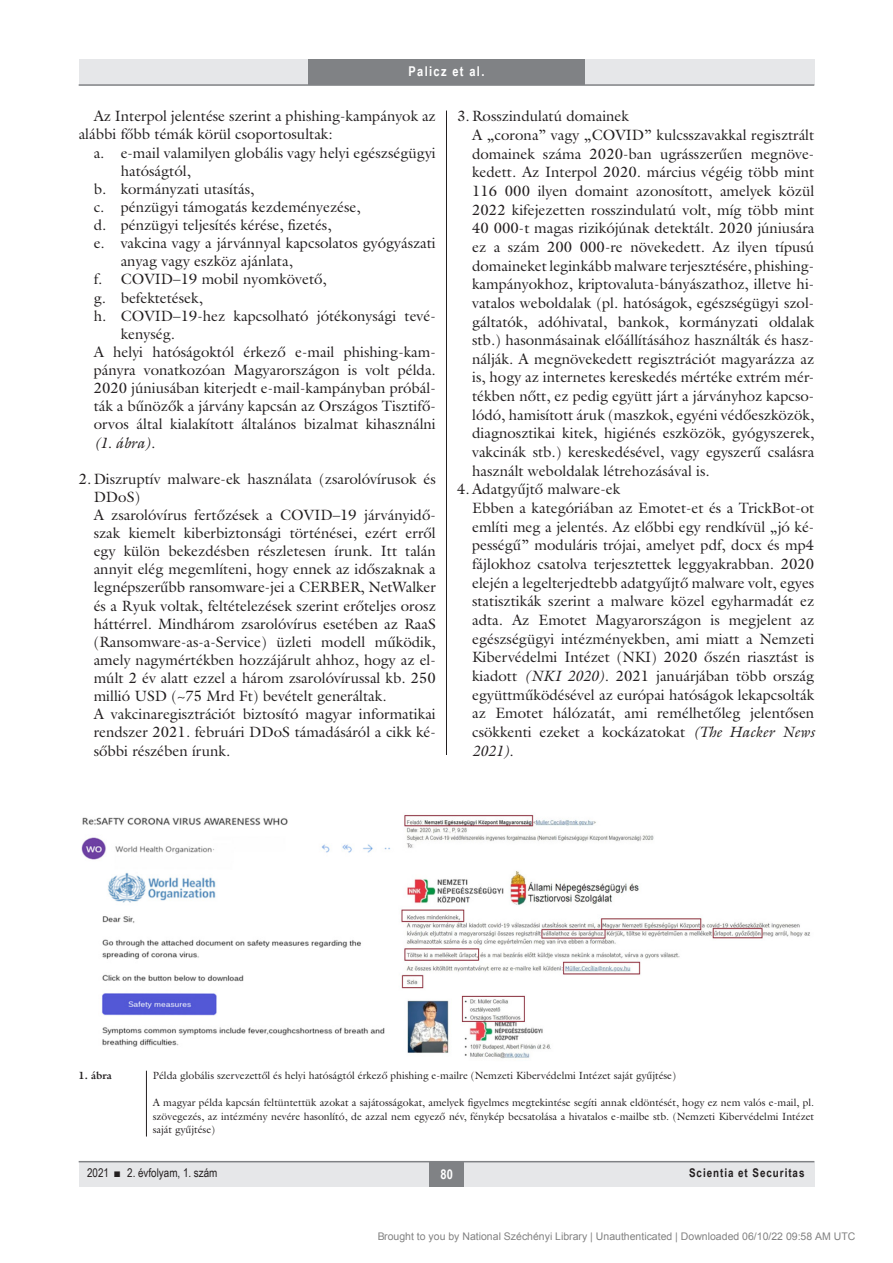
<style>
.page{position:relative;width:893px;height:1263px;background:#fff}
.page>*{position:absolute;margin:0;border:0;box-sizing:border-box;transform-origin:0 0}
.Body_Text{font:15px/18.6px "Galliard Reg";color:#231f20}
.Body_tompa{font:15px/18.1px "Galliard Reg";color:#231f20}
.oldalszam{font:700 13.5px "Arial Narrow";letter-spacing:.1em;color:#fff}
.t1{font:12px "Arial Narrow";color:#231f20}
.t2{font:700 12px "Arial Narrow";letter-spacing:.08em;color:#231f20}
.kepalairas2{font:10.5px/13.5px "Galliard Reg";color:#231f20;text-align:justify}
.t3{font:10.5px "Arial";color:rgb(0 0 0/.5)}
.kepalairas1{font:700 10.5px "Galliard Reg";color:#231f20}
.s1{font-style:italic}
</style>
<div class="page">
<div style="left:79px;top:1161px;width:735px;height:25px;background:#e6e7e9"></div>
<hr style="left:79px;top:1161px;width:735px;height:1px;background:#808285">
<div style="left:430px;top:1161px;width:34px;height:25px;background:#808285"></div>
<div style="left:79px;top:60px;width:735px;height:25px;background:#e6e7e9"></div>
<div style="left:308px;top:60px;width:277px;height:25px;background:#808285"></div>
<hr style="left:79px;top:84px;width:735px;height:2px;background:#808285">
<hr style="left:446px;top:111px;width:1px;height:1026px;background:#231f20">
<div style="left:79px;top:755px;width:735px;height:316px;background:#fff"></div>
<img style="left:81px;top:814px;width:729px;height:257px">
<hr style="left:146px;top:1071px;width:1px;height:65px;background:#231f20">
<p class="oldalszam" style="left:409px;top:61px;width:77px">Palicz et al.</p>
<p class="Body_Text" style="left:79px;top:107px;width:359px;line-height:18.1px;text-indent:15px">Az Interpol jelentése szerint a phishing-kampányok az alábbi főbb témák körül csoportosultak:</p>
<p class="Body_Text" style="left:121px;top:143px;width:317px;line-height:18.1px;text-indent:-27px">a. e-mail valamilyen globális vagy helyi egészségügyi hatóságtól,</p>
<p class="Body_Text" style="left:94px;top:179px;width:162px">b. kormányzati utasítás,</p>
<p class="Body_Text" style="left:94px;top:197px;width:268px">c. pénzügyi támogatás kezdeményezése,</p>
<p class="Body_Text" style="left:94px;top:215px;width:239px">d. pénzügyi teljesítés kérése, fizetés,</p>
<p class="Body_Text" style="left:121px;top:234px;width:317px;line-height:18.1px;text-indent:-27px">e. vakcina vagy a járvánnyal kapcsolatos gyógyászati anyag vagy eszköz ajánlata,</p>
<p class="Body_Text" style="left:94px;top:270px;width:235px">f. COVID–19 mobil nyomkövető,</p>
<p class="Body_Text" style="left:94px;top:288px;width:111px">g. befektetések,</p>
<p class="Body_Text" style="left:121px;top:306px;width:317px;line-height:18.1px;text-indent:-27px">h. COVID–19-hez kapcsolható jótékonysági tevé&shy;kenység.</p>
<p class="Body_Text" style="left:94px;top:342px;width:344px;line-height:18.1px;text-align:justify">A helyi hatóságoktól érkező e-mail phishing-kam&shy;pányra vonatkozóan Magyarországon is volt példa.<br>2020 júniusában kiterjedt e-mail-kampányban próbál&shy;ták a bűnözők a járvány kapcsán az Országos Tisztifő&shy;orvos által kialakított általános bizalmat kihasználni <span class="s1">(1. ábra).</span></p>
<p class="Body_tompa" style="left:94px;top:469px;width:344px;text-indent:-15px">2. Diszruptív malware-ek használata (zsarolóvírusok és<br>DDoS)</p>
<p class="Body_Text" style="left:94px;top:506px;width:344px;line-height:18.1px;text-align:justify">A zsarolóvírus fertőzések a COVID–19 járványidő&shy;szak kiemelt kiberbiztonsági történései, ezért erről egy külön bekezdésben részletesen írunk. Itt talán annyit elég megemlíteni, hogy ennek az időszaknak a legnépszerűbb ransomware-jei a CERBER, NetWalker és a Ryuk voltak, feltételezések szerint erőteljes orosz háttérrel. Mindhárom zsarolóvírus esetében az RaaS (Ransomware-as-a-Service) üzleti modell működik, amely nagymértékben hozzájárult ahhoz, hogy az el&shy;múlt 2 év alatt ezzel a három zsarolóvírussal kb. 250 millió USD (~75 Mrd Ft) bevételt generáltak.</p>
<p class="Body_Text" style="left:94px;top:705px;width:344px;line-height:18.1px;text-align:justify">A vakcinaregisztrációt biztosító magyar informatikai rendszer 2021. februári DDoS támadásáról a cikk ké&shy;sőbbi részében írunk.</p>
<p class="Body_tompa" style="left:457px;top:107px;width:173px">3. Rosszindulatú domainek</p>
<p class="Body_Text" style="left:472px;top:125px;width:344px">A „corona” vagy „COVID” kulcsszavakkal regisztrált domainek száma 2020-ban ugrásszerűen megnöve&shy;kedett. Az Interpol 2020. március végéig több mint 116 000 ilyen domaint azonosított, amelyek közül 2022 kifejezetten rosszindulatú volt, míg több mint 40 000-t magas rizikójúnak detektált. 2020 júniusára ez a szám 200 000-re növekedett. Az ilyen típusú domaineket leginkább malware terjesztésére, phishing-- kampányokhoz, kriptovaluta-bányászathoz, illetve hi&shy;vatalos weboldalak (pl. hatóságok, egészségügyi szol&shy;gáltatók, adóhivatal, bankok, kormányzati oldalak stb.) hasonmásainak előállításához használták és hasz&shy;nálják. A megnövekedett regisztrációt magyarázza az is, hogy az internetes kereskedés mértéke extrém mér&shy;tékben nőtt, ez pedig együtt járt a járványhoz kapcso&shy;lódó, hamisított áruk (maszkok, egyéni védőeszközök, diagnosztikai kitek, higiénés eszközök, gyógyszerek, vakcinák stb.) kereskedésével, vagy egyszerű csalásra használt weboldalak létrehozásával is.</p>
<p class="Body_tompa" style="left:457px;top:480px;width:165px">4. Adatgyűjtő malware-ek</p>
<p class="Body_Text" style="left:472px;top:498px;width:344px;text-align:justify">Ebben a kategóriában az Emotet-et és a TrickBot-ot említi meg a jelentés. Az előbbi egy rendkívül „jó ké&shy;pességű” moduláris trójai, amelyet pdf, docx és mp4 fájlokhoz csatolva terjesztettek leggyakrabban. 2020 elején a legelterjedtebb adatgyűjtő malware volt, egyes statisztikák szerint a malware közel egyharmadát ez adta. Az Emotet Magyarországon is megjelent az egészségügyi intézményekben, ami miatt a Nemzeti Kibervédelmi Intézet (NKI) 2020 őszén riasztást is kiadott <span class="s1">(NKI 2020)</span>. 2021 januárjában több ország együttműködésével az európai hatóságok lekapcsolták az Emotet hálózatát, ami remélhetőleg jelentősen csökkenti ezeket a kockázatokat <span class="s1">(The Hacker News 2021)</span>.</p>
<p class="kepalairas1" style="left:78px;top:1069px;width:35px">1. ábra</p>
<p class="kepalairas2" style="left:153px;top:1069px;width:525px">Példa globális szervezettől és helyi hatóságtól érkező phishing e-mailre (Nemzeti Kibervédelmi Intézet saját gyűjtése)</p>
<p class="kepalairas2" style="left:153px;top:1096px;width:663px">A magyar példa kapcsán feltüntettük azokat a sajátosságokat, amelyek figyelmes megtekintése segíti annak eldöntését, hogy ez nem valós e-mail, pl. szövegezés, az intézmény nevére hasonlító, de azzal nem egyező név, fénykép becsatolása a hivatalos e-mailbe stb. (Nemzeti Kibervédelmi Intézet saját gyűjtése)</p>
<p class="t1" style="left:87px;top:1164px;width:132px">2021 ■ 2. évfolyam, 1. szám</p>
<p class="oldalszam" style="left:441px;top:1163px;width:14px">80</p>
<p class="t2" style="left:689px;top:1164px;width:117px">Scientia et Securitas</p>
<p class="t3" style="left:377px;top:1231px;width:480px">Brought to you by National Széchényi Library | Unauthenticated | Downloaded 06/10/22 09:58 AM UTC</p>
</div>
